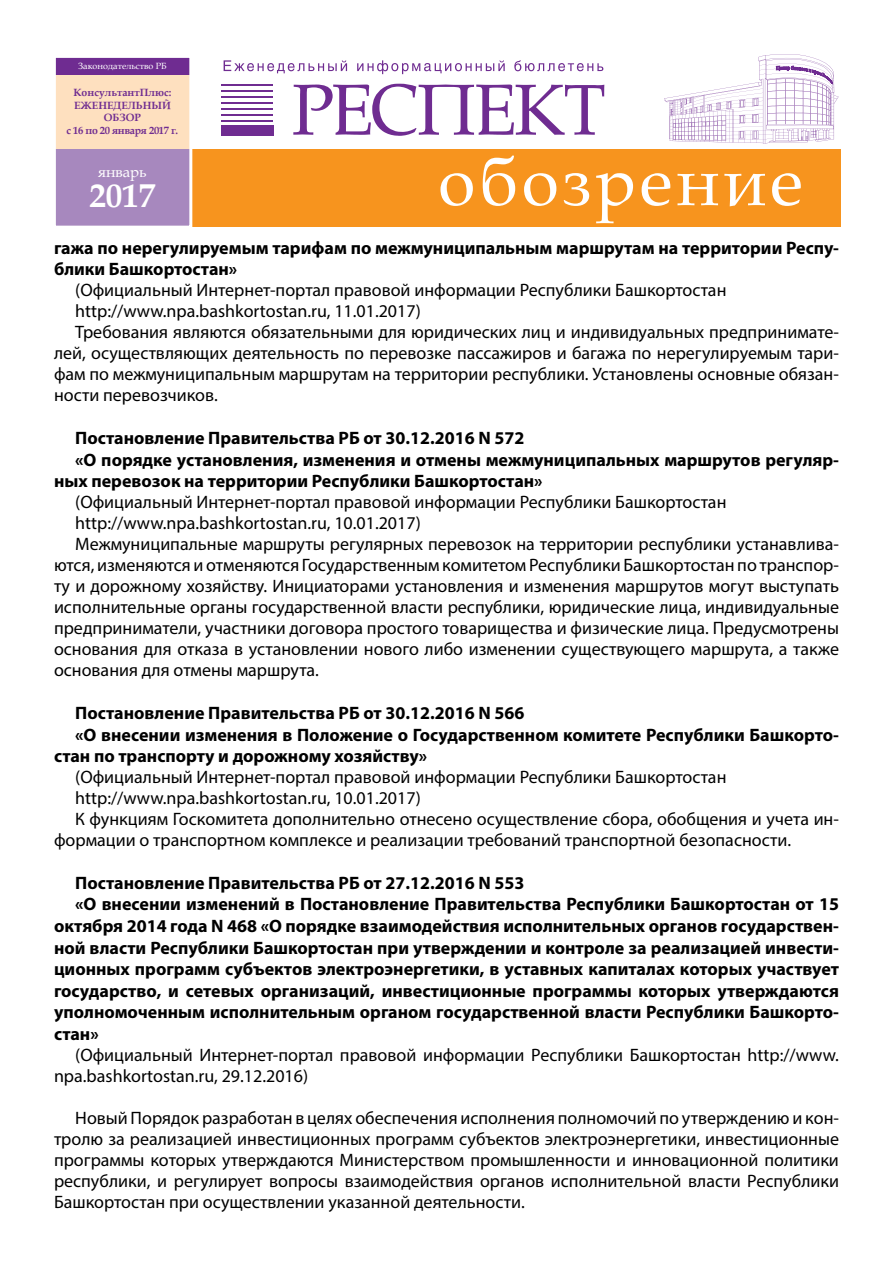
<style>
.page{position:relative;width:893px;height:1263px;background:#fff}
.page>*{position:absolute;margin:0;border:0;box-sizing:border-box;transform-origin:0 0}
.t1{font:67.95px "Book Antiqua";letter-spacing:.06em;color:#fff}
.t2{font:700 33px "Book Antiqua";color:#fff}
.t3{font:18px/21px "Myriad Pro";color:#000}
.t4{font:700 18px/21.6px "Myriad Pro";color:#000}
.t5{font:15px "Book Antiqua";color:#fff}
.t6{font:700 10.5px/12.6px "Book Antiqua";color:#6f2c91;text-align:center}
.t7{font:9px "Book Antiqua";color:#fff}
</style>
<div class="page">
<svg style="left:664px;top:54px;width:175px;height:90px"></svg>
<div style="left:56px;top:149px;width:784px;height:77px;background:#f7941e"></div>
<svg style="left:224px;top:60px;width:379px;height:14px"></svg>
<hr style="left:221px;top:84px;width:52px;height:2px;background:#6f2c91">
<hr style="left:221px;top:90px;width:52px;height:2px;background:#6f2c91">
<hr style="left:221px;top:96px;width:52px;height:2px;background:#6f2c91">
<hr style="left:221px;top:102px;width:52px;height:2px;background:#6f2c91">
<hr style="left:221px;top:108px;width:52px;height:2px;background:#6f2c91">
<hr style="left:221px;top:114px;width:52px;height:2px;background:#6f2c91">
<hr style="left:221px;top:120px;width:52px;height:2px;background:#6f2c91">
<div style="left:221px;top:125px;width:53px;height:11px;background:#6f2c91"></div>
<svg style="left:293px;top:84px;width:311px;height:52px"></svg>
<svg style="left:55px;top:57px;width:139px;height:170px;background:#caa9bc"></svg>
<p class="t7" style="left:78px;top:60px;width:90px">Законодательство РБ</p>
<p class="t6" style="left:67px;top:86px;width:113px">КонсультантПлюс:<br>ЕЖЕНЕДЕЛЬНЫЙ<br>ОБЗОР<br>с 16 по 20 января 2017 г.</p>
<p class="t5" style="left:98px;top:161px;width:50px">январь</p>
<h2 class="t2" style="left:89px;top:173px;width:67px">2017</h2>
<h1 class="t1" style="left:438px;top:135px;width:366px">обозрение</h1>
<p class="t4" style="left:54px;top:236px;width:786px">гажа по нерегулируемым тарифам по межмуниципальным маршрутам на территории Респу&shy;блики Башкортостан»</p>
<p class="t3" style="left:75px;top:280px;width:653px">(Официальный Интернет-портал правовой информации Республики Башкортостан</p>
<p class="t3" style="left:75px;top:301px;width:347px">http://www.npa.bashkortostan.ru, 11.01.2017)</p>
<p class="t3" style="left:75px;top:322px;width:765px">Требования являются обязательными для юридических лиц и индивидуальных предпринимате-</p>
<p class="t3" style="left:54px;top:343px;width:786px">лей, осуществляющих деятельность по перевозке пассажиров и багажа по нерегулируемым тари-</p>
<p class="t3" style="left:54px;top:364px;width:786px">фам по межмуниципальным маршрутам на территории республики. Установлены основные обязан-</p>
<p class="t3" style="left:54px;top:385px;width:165px">ности перевозчиков.</p>
<p class="t4" style="left:75px;top:427px;width:451px">Постановление Правительства РБ от 30.12.2016 N 572</p>
<p class="t4" style="left:75px;top:448px;width:765px">«О порядке установления, изменения и отмены межмуниципальных маршрутов регуляр-</p>
<p class="t4" style="left:54px;top:470px;width:490px">ных перевозок на территории Республики Башкортостан»</p>
<p class="t3" style="left:75px;top:491px;width:653px">(Официальный Интернет-портал правовой информации Республики Башкортостан</p>
<p class="t3" style="left:75px;top:512px;width:347px">http://www.npa.bashkortostan.ru, 10.01.2017)</p>
<p class="t3" style="left:75px;top:533px;width:765px">Межмуниципальные маршруты регулярных перевозок на территории республики устанавлива-</p>
<p class="t3" style="left:54px;top:554px;width:786px">ются, изменяются и отменяются Государственным комитетом Республики Башкортостан по транспор-</p>
<p class="t3" style="left:54px;top:575px;width:786px">ту и дорожному хозяйству. Инициаторами установления и изменения маршрутов могут выступать</p>
<p class="t3" style="left:54px;top:596px;width:786px">исполнительные органы государственной власти республики, юридические лица, индивидуальные</p>
<p class="t3" style="left:54px;top:617px;width:786px">предприниматели, участники договора простого товарищества и физические лица. Предусмотрены</p>
<p class="t3" style="left:54px;top:638px;width:786px">основания для отказа в установлении нового либо изменении существующего маршрута, а также</p>
<p class="t3" style="left:54px;top:659px;width:266px">основания для отмены маршрута.</p>
<p class="t4" style="left:75px;top:701px;width:451px">Постановление Правительства РБ от 30.12.2016 N 566</p>
<p class="t4" style="left:75px;top:723px;width:765px">«О внесении изменения в Положение о Государственном комитете Республики Башкорто-</p>
<p class="t4" style="left:54px;top:745px;width:375px">стан по транспорту и дорожному хозяйству»</p>
<p class="t3" style="left:75px;top:766px;width:653px">(Официальный Интернет-портал правовой информации Республики Башкортостан</p>
<p class="t3" style="left:75px;top:787px;width:347px">http://www.npa.bashkortostan.ru, 10.01.2017)</p>
<p class="t3" style="left:75px;top:808px;width:765px">К функциям Госкомитета дополнительно отнесено осуществление сбора, обобщения и учета ин-</p>
<p class="t3" style="left:54px;top:829px;width:739px">формации о транспортном комплексе и реализации требований транспортной безопасности.</p>
<p class="t4" style="left:75px;top:871px;width:451px">Постановление Правительства РБ от 27.12.2016 N 553</p>
<p class="t4" style="left:75px;top:893px;width:765px">«О внесении изменений в Постановление Правительства Республики Башкортостан от 15</p>
<p class="t4" style="left:54px;top:914px;width:786px">октября 2014 года N 468 «О порядке взаимодействия исполнительных органов государствен-</p>
<p class="t4" style="left:54px;top:936px;width:786px">ной власти Республики Башкортостан при утверждении и контроле за реализацией инвести-</p>
<p class="t4" style="left:54px;top:958px;width:786px">ционных программ субъектов электроэнергетики, в уставных капиталах которых участвует</p>
<p class="t4" style="left:54px;top:979px;width:786px">государство, и сетевых организаций, инвестиционные программы которых утверждаются</p>
<p class="t4" style="left:54px;top:1001px;width:786px">уполномоченным исполнительным органом государственной власти Республики Башкорто-</p>
<p class="t4" style="left:54px;top:1022px;width:46px">стан»</p>
<p class="t3" style="left:54px;top:1044px;width:786px;text-indent:21px">(Официальный Интернет-портал правовой информации Республики Башкортостан http://www. npa.bashkortostan.ru, 29.12.2016)</p>
<p class="t3" style="left:54px;top:1107px;width:786px;text-align:justify;text-indent:21px">Новый Порядок разработан в целях обеспечения исполнения полномочий по утверждению и кон&shy;тролю за реализацией инвестиционных программ субъектов электроэнергетики, инвестиционные программы которых утверждаются Министерством промышленности и инновационной политики республики, и регулирует вопросы взаимодействия органов исполнительной власти Республики Башкортостан при осуществлении указанной деятельности.</p>
</div>
